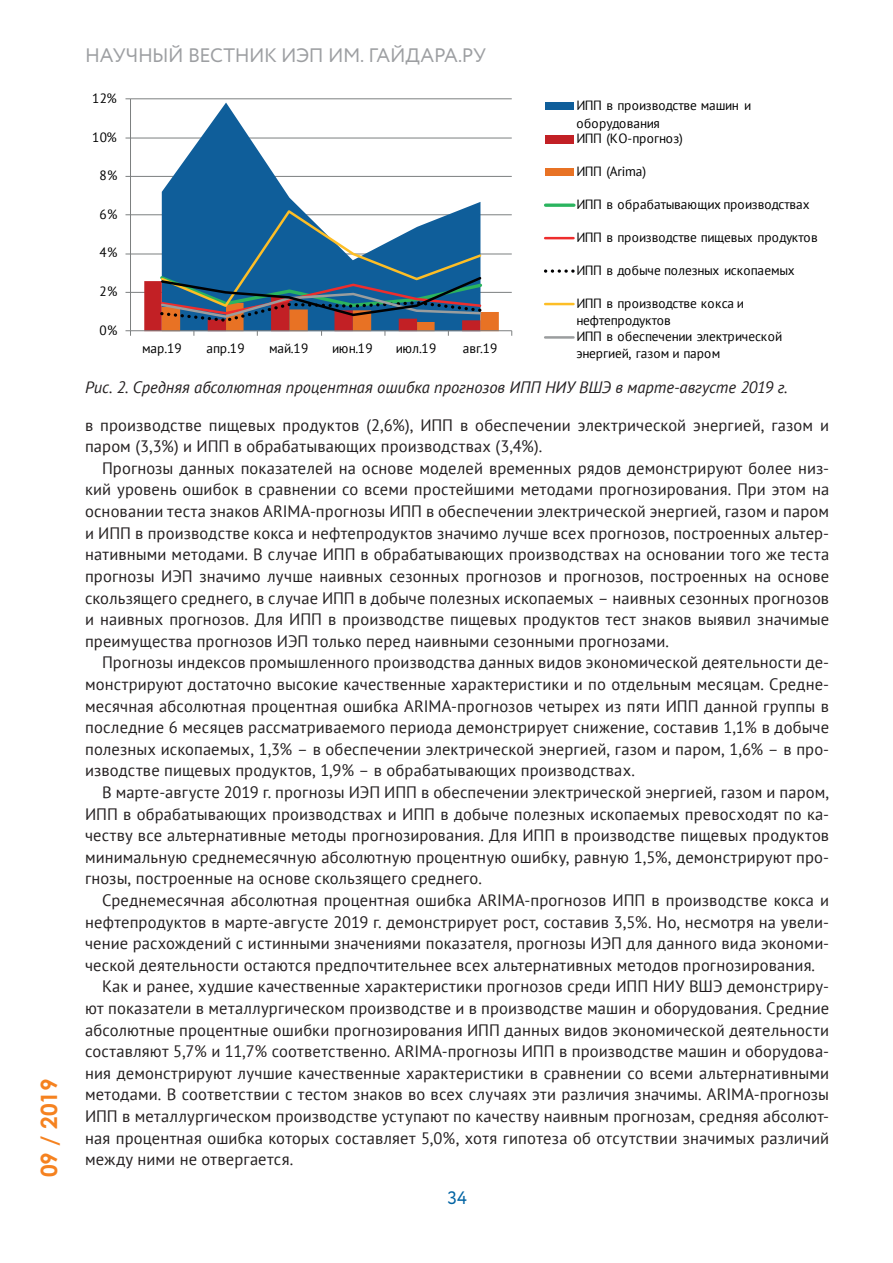
<style>
.page{position:relative;width:893px;height:1263px;background:#fff}
.page>*{position:absolute;margin:0;border:0;box-sizing:border-box;transform-origin:0 0}
.t1{font:700 22.5px "Century Gothic";color:#f58220}
.t2{font:19.5px "Circe";letter-spacing:-.025em;color:#9d9fa2}
.t3{font:18px "Circe";color:#0163a3}
.t4{font:16.5px/21.6px "PT Sans";letter-spacing:.01em;color:#231f20;text-align:justify}
.t5{font:italic 16.5px "PT Sans";letter-spacing:-.005em;color:#231f20}
.t6{font:13.35px/17.5px "PT Sans";letter-spacing:-.005em;color:#000001}
.t7{font:13.35px "PT Sans";letter-spacing:-.025em;color:#000001}
</style>
<div class="page">
<hr style="left:131px;top:292px;width:381px;height:1px;background:#7c7f80">
<hr style="left:131px;top:254px;width:381px;height:1px;background:#7c7f80">
<hr style="left:131px;top:214px;width:381px;height:1px;background:#7c7f80">
<hr style="left:131px;top:176px;width:381px;height:1px;background:#7c7f80">
<hr style="left:131px;top:138px;width:381px;height:1px;background:#7c7f80">
<hr style="left:131px;top:98px;width:381px;height:1px;background:#7c7f80">
<svg style="left:162px;top:103px;width:318px;height:105px"></svg>
<hr style="left:130px;top:99px;width:1px;height:232px;background:#7c7f80">
<hr style="left:131px;top:330px;width:381px;height:1px;background:#7c7f80">
<svg style="left:125px;top:330px;width:6px;height:6px"></svg>
<svg style="left:144px;top:208px;width:355px;height:128px"></svg>
<div style="left:546px;top:103px;width:28px;height:7px;background:#0f5e9a"></div>
<div style="left:546px;top:135px;width:28px;height:8px;background:#c22025"></div>
<div style="left:546px;top:168px;width:28px;height:8px;background:#e87224"></div>
<svg style="left:546px;top:203px;width:28px;height:4px"></svg>
<hr style="left:545px;top:237px;width:28px;height:2px;background:#ee2d2d">
<svg style="left:546px;top:269px;width:28px;height:4px"></svg>
<hr style="left:545px;top:303px;width:28px;height:2px;background:#fdbe26">
<hr style="left:545px;top:336px;width:28px;height:3px;background:#9a9d9e">
<h1 class="t1" style="left:32px;top:1177px;width:100px;rotate:-90deg">09 / 2019</h1>
<p class="t2" style="left:85px;top:43px;width:402px">НАУЧНЫЙ ВЕСТНИК ИЭП ИМ. ГАЙДАРА.РУ</p>
<p class="t6" style="left:92px;top:89px;width:26px">12%</p>
<p class="t6" style="left:577px;top:96px;width:176px">ИПП в производстве машин и оборудования</p>
<p class="t6" style="left:577px;top:129px;width:108px">ИПП (КО-прогноз)</p>
<p class="t7" style="left:577px;top:163px;width:71px">ИПП (Arima)</p>
<p class="t6" style="left:577px;top:195px;width:234px">ИПП в обрабатывающих производствах</p>
<p class="t6" style="left:577px;top:228px;width:243px">ИПП в производстве пищевых продуктов</p>
<p class="t6" style="left:577px;top:261px;width:219px">ИПП в добыче полезных ископаемых</p>
<p class="t6" style="left:577px;top:294px;width:169px">ИПП в производстве кокса и нефтепродуктов</p>
<p class="t6" style="left:577px;top:327px;width:207px">ИПП в обеспечении электрической энергией, газом и паром</p>
<p class="t5" style="left:85px;top:377px;width:704px">Рис. 2. Средняя абсолютная процентная ошибка прогнозов ИПП НИУ ВШЭ в марте-августе 2019 г.</p>
<p class="t6" style="left:92px;top:128px;width:26px">10%</p>
<p class="t6" style="left:100px;top:166px;width:19px">8%</p>
<p class="t6" style="left:100px;top:205px;width:19px">6%</p>
<p class="t6" style="left:100px;top:244px;width:19px">4%</p>
<p class="t6" style="left:100px;top:282px;width:19px">2%</p>
<p class="t6" style="left:100px;top:321px;width:19px">0%</p>
<p class="t6" style="left:142px;top:339px;width:41px">мар.19</p>
<p class="t6" style="left:206px;top:339px;width:40px">апр.19</p>
<p class="t6" style="left:269px;top:339px;width:40px">май.19</p>
<p class="t6" style="left:332px;top:339px;width:42px">июн.19</p>
<p class="t6" style="left:396px;top:339px;width:42px">июл.19</p>
<p class="t6" style="left:463px;top:339px;width:36px">авг.19</p>
<p class="t4" style="left:85px;top:414px;width:746px">в производстве пищевых продуктов (2,6%), ИПП в обеспечении электрической энергией, газом и паром (3,3%) и ИПП в обрабатывающих производствах (3,4%).</p>
<p class="t4" style="left:85px;top:457px;width:746px;text-indent:17px">Прогнозы данных показателей на основе моделей временных рядов демонстрируют более низ&shy;кий уровень ошибок в сравнении со всеми простейшими методами прогнозирования. При этом на основании теста знаков ARIMA-прогнозы ИПП в обеспечении электрической энергией, газом и паром и ИПП в производстве кокса и нефтепродуктов значимо лучше всех прогнозов, построенных альтер&shy;нативными методами. В случае ИПП в обрабатывающих производствах на основании того же теста прогнозы ИЭП значимо лучше наивных сезонных прогнозов и прогнозов, построенных на основе скользящего среднего, в случае ИПП в добыче полезных ископаемых – наивных сезонных прогнозов и наивных прогнозов. Для ИПП в производстве пищевых продуктов тест знаков выявил значимые преимущества прогнозов ИЭП только перед наивными сезонными прогнозами.</p>
<p class="t4" style="left:85px;top:651px;width:746px;text-indent:17px">Прогнозы индексов промышленного производства данных видов экономической деятельности де&shy;монстрируют достаточно высокие качественные характеристики и по отдельным месяцам. Средне&shy;месячная абсолютная процентная ошибка ARIMA-прогнозов четырех из пяти ИПП данной группы в последние 6 месяцев рассматриваемого периода демонстрирует снижение, составив 1,1% в добыче полезных ископаемых, 1,3% – в обеспечении электрической энергией, газом и паром, 1,6% – в про&shy;изводстве пищевых продуктов, 1,9% – в обрабатывающих производствах.</p>
<p class="t4" style="left:85px;top:781px;width:746px;text-indent:17px">В марте-августе 2019 г. прогнозы ИЭП ИПП в обеспечении электрической энергией, газом и паром, ИПП в обрабатывающих производствах и ИПП в добыче полезных ископаемых превосходят по ка&shy;честву все альтернативные методы прогнозирования. Для ИПП в производстве пищевых продуктов минимальную среднемесячную абсолютную процентную ошибку, равную 1,5%, демонстрируют про&shy;гнозы, построенные на основе скользящего среднего.</p>
<p class="t4" style="left:102px;top:889px;width:729px">Среднемесячная абсолютная процентная ошибка ARIMA-прогнозов ИПП в производстве кокса и</p>
<p class="t4" style="left:85px;top:910px;width:746px">нефтепродуктов в марте-августе 2019 г. демонстрирует рост, составив 3,5%. Но, несмотря на увели-</p>
<p class="t4" style="left:85px;top:932px;width:746px">чение расхождений с истинными значениями показателя, прогнозы ИЭП для данного вида экономи-</p>
<p class="t4" style="left:85px;top:954px;width:732px">ческой деятельности остаются предпочтительнее всех альтернативных методов прогнозирования.</p>
<p class="t4" style="left:102px;top:975px;width:729px">Как и ранее, худшие качественные характеристики прогнозов среди ИПП НИУ ВШЭ демонстриру-</p>
<p class="t4" style="left:85px;top:997px;width:746px">ют показатели в металлургическом производстве и в производстве машин и оборудования. Средние</p>
<p class="t4" style="left:85px;top:1018px;width:746px">абсолютные процентные ошибки прогнозирования ИПП данных видов экономической деятельности</p>
<p class="t4" style="left:85px;top:1040px;width:746px">составляют 5,7% и 11,7% соответственно. ARIMA-прогнозы ИПП в производстве машин и оборудова-</p>
<p class="t4" style="left:85px;top:1062px;width:746px">ния демонстрируют лучшие качественные характеристики в сравнении со всеми альтернативными</p>
<p class="t4" style="left:85px;top:1083px;width:746px">методами. В соответствии с тестом знаков во всех случаях эти различия значимы. ARIMA-прогнозы</p>
<p class="t4" style="left:85px;top:1105px;width:746px">ИПП в металлургическом производстве уступают по качеству наивным прогнозам, средняя абсолют-</p>
<p class="t4" style="left:85px;top:1126px;width:746px">ная процентная ошибка которых составляет 5,0%, хотя гипотеза об отсутствии значимых различий</p>
<p class="t4" style="left:85px;top:1148px;width:210px">между ними не отвергается.</p>
<p class="t3" style="left:447px;top:1186px;width:21px">34</p>
</div>
